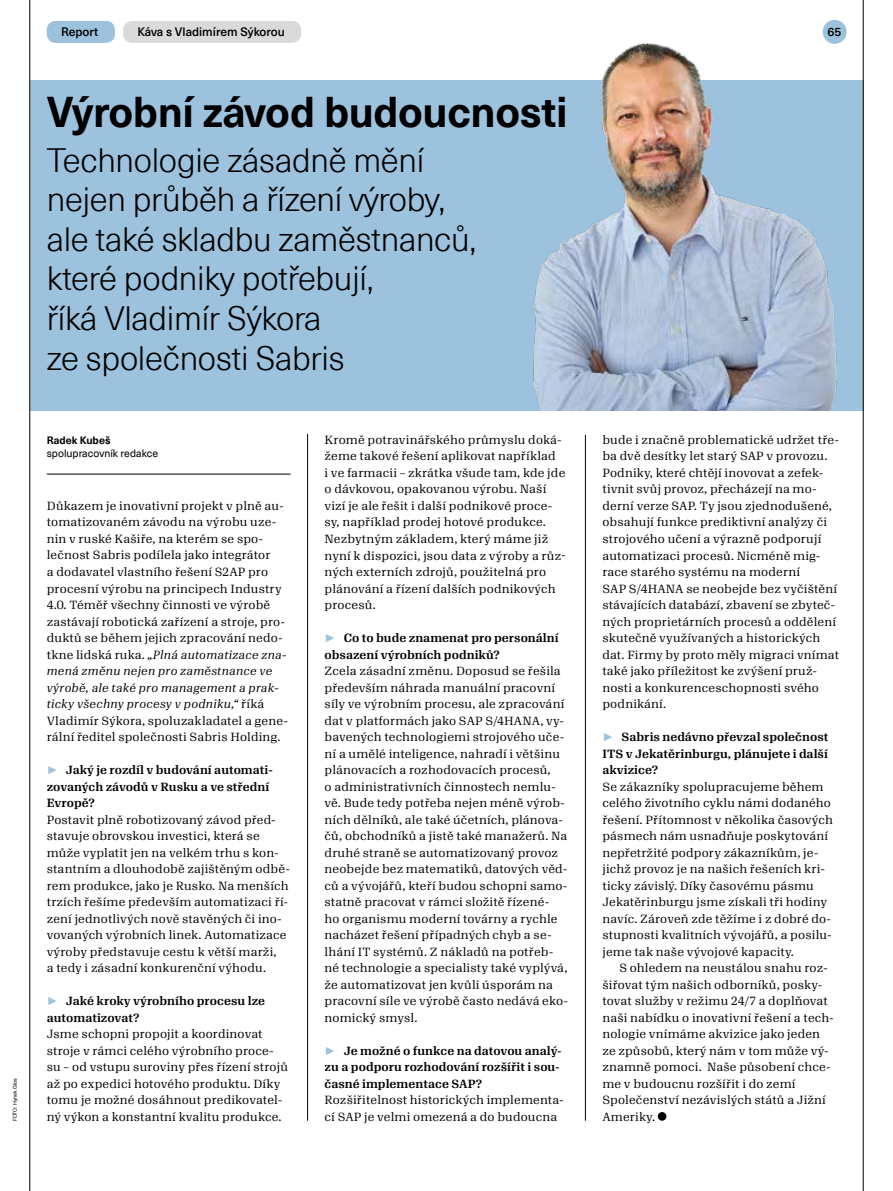
<style>
.page{position:relative;width:893px;height:1191px;background:#fff}
.page>*{position:absolute;margin:0;border:0;box-sizing:border-box;transform-origin:0 0}
.t1{font:700 42px "Neue Haas Unica W1 G";letter-spacing:-.01em;color:#000}
.t2{font:300 33px/39.6px "Neue Haas Unica W1 G";letter-spacing:-.01em;color:#000}
.t3{font:500 12px "Neue Haas Unica W1 G";color:#000}
.t4{font:11.55px/16.5px "Algebra";letter-spacing:.015em;color:#000}
.t5{font:500 11.55px/16.5px "Algebra";letter-spacing:.005em;color:#000}
.t6{font:10.5px "Neue Haas Unica W1 G";color:#000}
.t7{font:700 10.5px "Neue Haas Unica W1 G";color:#000}
.t8{font:5.25px "Neue Haas Unica W1 G";color:#000}
.s1{font-style:italic}
.s2{font-family:"Arial";font-weight:700;color:#9cc2de}
</style>
<div class="page">
<hr style="left:585px;top:435px;width:1px;height:685px;background:#000">
<hr style="left:307px;top:434px;width:1px;height:686px;background:#000">
<div style="left:30px;top:81px;width:833px;height:330px;background:#9cc2de"></div>
<hr style="left:47px;top:474px;width:244px;height:1px;background:#000">
<div style="left:658px;top:1112px;width:8px;height:8px;background:#000;border-radius:50%"></div>
<img style="left:487px;top:31px;width:373px;height:380px">
<div style="left:823px;top:20px;width:24px;height:24px;background:#9cc2de;border-radius:50%"></div>
<hr style="left:863px;top:0;width:1px;height:1191px;background:#000">
<hr style="left:29px;top:0;width:1px;height:1191px;background:#000">
<div style="left:47px;top:21px;width:68px;height:22px;background:#9cc2de;border-radius:9px"></div>
<div style="left:123px;top:21px;width:178px;height:22px;background:#d9dada;border-radius:9px"></div>
<p class="t8" style="left:11px;top:1121px;width:44px;rotate:-90deg">FOTO: Hynek Glos</p>
<p class="t3" style="left:137px;top:23px;width:149px">Káva s Vladimírem Sýkorou</p>
<p class="t3" style="left:61px;top:23px;width:39px">Report</p>
<p class="t3" style="left:828px;top:23px;width:15px">65</p>
<h1 class="t1" style="left:47px;top:81px;width:522px">Výrobní závod budoucnosti</h1>
<h2 class="t2" style="left:47px;top:138px;width:431px">Technologie zásadně mění nejen průběh a řízení výroby, ale také skladbu zaměstnanců, které podniky potřebují,<br>říká Vladimír Sýkora<br>ze společnosti Sabris</h2>
<p class="t7" style="left:47px;top:432px;width:65px">Radek Kubeš</p>
<p class="t6" style="left:47px;top:445px;width:113px">spolupracovník redakce</p>
<p class="t4" style="left:47px;top:496px;width:243px">Důkazem je inovativní projekt v plně au&shy;tomatizovaném závodu na výrobu uze&shy;nin v ruské Kašiře, na kterém se spo&shy;lečnost Sabris podílela jako integrátor<br>a dodavatel vlastního řešení S2AP pro procesní výrobu na principech Industry 4.0. Téměř všechny činnosti ve výrobě zastávají robotická zařízení a stroje, pro&shy;duktů se během jejich zpracování nedo&shy;tkne lidská ruka. <span class="s1">„Plná automatizace zna&shy;mená změnu nejen pro zaměstnance ve výrobě, ale také pro management a prak&shy;ticky všechny procesy v podniku,“</span> říká Vladimír Sýkora, spoluzakladatel a gene&shy;rální ředitel společnosti Sabris Holding.</p>
<p class="t5" style="left:47px;top:760px;width:228px"><span class="s2">►</span> Jaký je rozdíl v budování automati&shy;zovaných závodů v Rusku a ve střední<br>Evropě?</p>
<p class="t4" style="left:47px;top:810px;width:245px">Postavit plně robotizovaný závod před&shy;stavuje obrovskou investici, která se může vyplatit jen na velkém trhu s kon&shy;stantním a dlouhodobě zajištěným odbě&shy;rem produkce, jako je Rusko. Na menších trzích řešíme především automatizaci ří&shy;zení jednotlivých nově stavěných či ino&shy;vovaných výrobních linek. Automatizace výroby představuje cestu k větší marži,<br>a tedy i zásadní konkurenční výhodu.</p>
<p class="t5" style="left:47px;top:991px;width:220px"><span class="s2">►</span> Jaké kroky výrobního procesu lze automatizovat?</p>
<p class="t4" style="left:47px;top:1024px;width:243px">Jsme schopni propojit a koordinovat stroje v rámci celého výrobního proce&shy;su – od vstupu suroviny přes řízení strojů až po expedici hotového produktu. Díky tomu je možné dosáhnout predikovatel&shy;ný výkon a konstantní kvalitu produkce.</p>
<p class="t4" style="left:325px;top:430px;width:243px">Kromě potravinářského průmyslu doká&shy;žeme takové řešení aplikovat například<br>i ve farmacii – zkrátka všude tam, kde jde o dávkovou, opakovanou výrobu. Naší vizí je ale řešit i další podnikové proce&shy;sy, například prodej hotové produkce.<br>Nezbytným základem, který máme již nyní k dispozici, jsou data z výroby a růz&shy;ných externích zdrojů, použitelná pro plánování a řízení dalších podnikových procesů.</p>
<p class="t5" style="left:325px;top:628px;width:236px"><span class="s2">►</span> Co to bude znamenat pro personální obsazení výrobních podniků?</p>
<p class="t4" style="left:325px;top:661px;width:245px">Zcela zásadní změnu. Doposud se řešila především náhrada manuální pracovní síly ve výrobním procesu, ale zpracování dat v platformách jako SAP S/4HANA, vy&shy;bavených technologiemi strojového uče&shy;ní a umělé inteligence, nahradí i většinu plánovacích a rozhodovacích procesů,<br>o administrativních činnostech nemlu&shy;vě. Bude tedy potřeba nejen méně výrob&shy;ních dělníků, ale také účetních, plánova&shy;čů, obchodníků a jistě také manažerů. Na druhé straně se automatizovaný provoz neobejde bez matematiků, datových věd&shy;ců a vývojářů, kteří budou schopni samo&shy;statně pracovat v rámci složitě řízené-<br>ho organismu moderní továrny a rychle nacházet řešení případných chyb a se&shy;lhání IT systémů. Z nákladů na potřeb&shy;né technologie a specialisty také vyplývá, že automatizovat jen kvůli úsporám na pracovní síle ve výrobě často nedává eko&shy;nomický smysl.</p>
<p class="t5" style="left:325px;top:1041px;width:238px"><span class="s2">►</span> Je možné o funkce na datovou analý&shy;zu a podporu rozhodování rozšířit i sou&shy;časné implementace SAP?</p>
<p class="t4" style="left:325px;top:1090px;width:241px">Rozšiřitelnost historických implementa&shy;cí SAP je velmi omezená a do budoucna</p>
<p class="t4" style="left:602px;top:430px;width:238px">bude i značně problematické udržet tře&shy;ba dvě desítky let starý SAP v provozu.<br>Podniky, které chtějí inovovat a zefek&shy;tivnit svůj provoz, přecházejí na mo&shy;derní verze SAP. Ty jsou zjednodušené, obsahují funkce prediktivní analýzy či strojového učení a výrazně podporují automatizaci procesů. Nicméně mig-- race starého systému na moderní<br>SAP S/4HANA se neobejde bez vyčištění stávajících databází, zbavení se zbyteč&shy;ných proprietárních procesů a oddělení skutečně využívaných a historických dat. Firmy by proto měly migraci vnímat také jako příležitost ke zvýšení pruž&shy;nosti a konkurenceschopnosti svého podnikání.</p>
<p class="t5" style="left:602px;top:727px;width:227px;text-align:justify"><span class="s2">►</span> Sabris nedávno převzal společnost ITS v Jekatěrinburgu, plánujete i další akvizice?</p>
<p class="t4" style="left:602px;top:777px;width:232px">Se zákazníky spolupracujeme během celého životního cyklu námi dodaného řešení. Přítomnost v několika časových pásmech nám usnadňuje poskytování nepřetržité podpory zákazníkům, je&shy;jichž provoz je na našich řešeních kri&shy;ticky závislý. Díky časovému pásmu Jekatěrinburgu jsme získali tři hodiny navíc. Zároveň zde těžíme i z dobré do&shy;stupnosti kvalitních vývojářů, a posilu&shy;jeme tak naše vývojové kapacity.</p>
<p class="t4" style="left:602px;top:958px;width:233px;text-indent:17px">S ohledem na neustálou snahu roz&shy;šiřovat tým našich odborníků, posky&shy;tovat služby v režimu 24/7 a doplňovat naši nabídku o inovativní řešení a tech&shy;nologie vnímáme akvizice jako jeden ze způsobů, který nám v tom může vý&shy;znamně pomoci. Naše působení chce&shy;me v budoucnu rozšířit i do zemí Společenství nezávislých států a Jižní Ameriky.</p>
</div>
